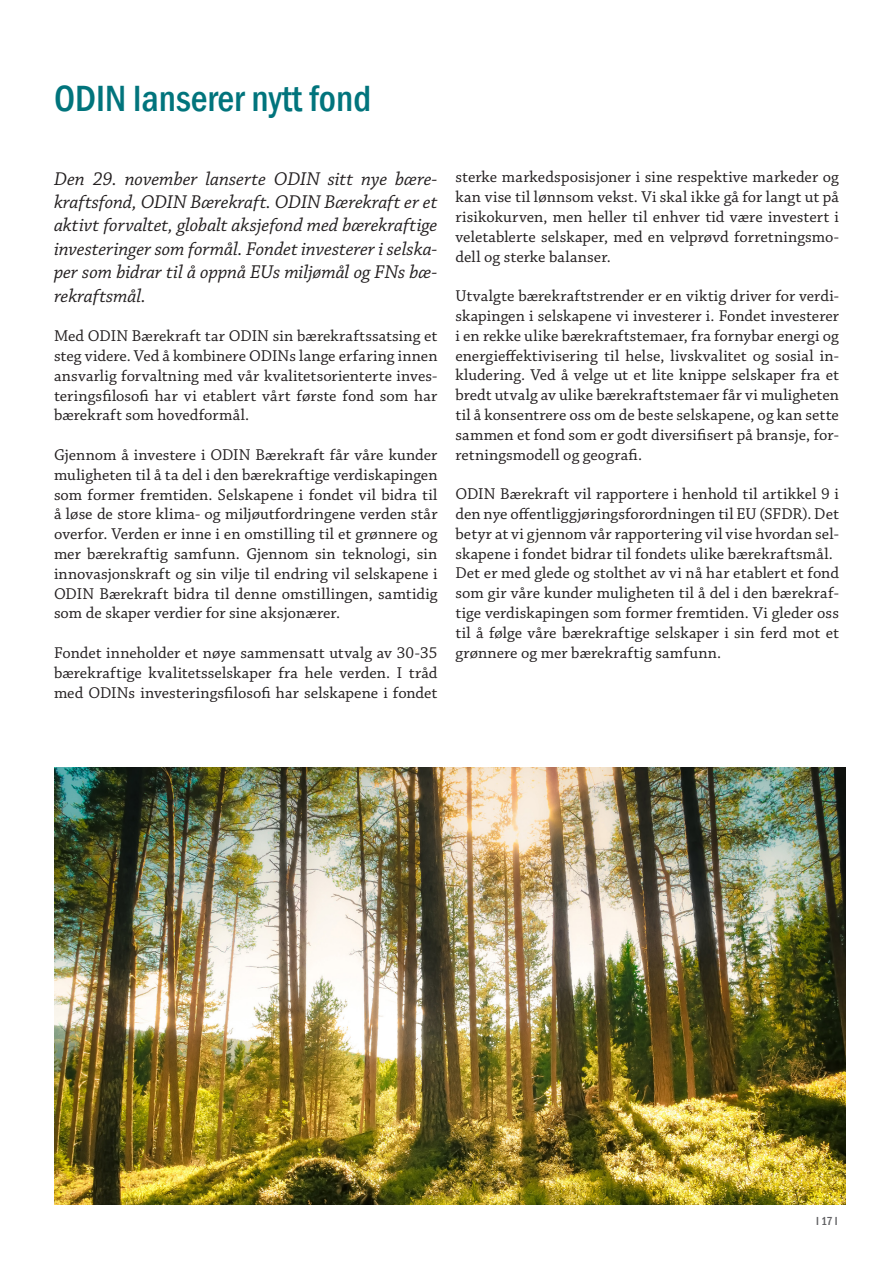
<style>
.page{position:relative;width:893px;height:1263px;background:#fff}
.page>*{position:absolute;margin:0;border:0;box-sizing:border-box;transform-origin:0 0}
.t1{font:500 condensed 37.5px "Franklin Gothic";color:#01747c}
.t2{font:italic 19.5px/23.4px "Chaparral Pro";letter-spacing:-.005em;color:#231f20;text-align:justify}
.t3{font:16.5px/19.8px "Chaparral Pro";letter-spacing:.005em;color:#231f20;text-align:justify}
.t4{font:500 condensed 12px "Franklin Gothic";color:#5f5f62}
</style>
<div class="page">
<img style="left:54px;top:768px;width:791px;height:436px">
<p class="t1" style="left:54px;top:74px;width:319px">ODIN lanserer nytt fond</p>
<p class="t2" style="left:54px;top:167px;width:385px">Den 29. november lanserte ODIN sitt nye bære&shy;kraftsfond, ODIN Bærekraft. ODIN Bærekraft er et aktivt forvaltet, globalt aksjefond med bærekraftige investeringer som formål. Fondet investerer i selska&shy;per som bidrar til å oppnå EUs miljømål og FNs bæ&shy;rekraftsmål.</p>
<p class="t3" style="left:54px;top:327px;width:385px">Med ODIN Bærekraft tar ODIN sin bærekraftssatsing et steg videre. Ved å kombinere ODINs lange erfaring innen ansvarlig forvaltning med vår kvalitetsorienterte inves&shy;teringsfilosofi har vi etablert vårt første fond som har bærekraft som hovedformål.</p>
<p class="t3" style="left:54px;top:445px;width:385px">Gjennom å investere i ODIN Bærekraft får våre kunder muligheten til å ta del i den bærekraftige verdiskapingen som former fremtiden. Selskapene i fondet vil bidra til å løse de store klima- og miljøutfordringene verden står overfor. Verden er inne i en omstilling til et grønnere og mer bærekraftig samfunn. Gjennom sin teknologi, sin innovasjonskraft og sin vilje til endring vil selskapene i ODIN Bærekraft bidra til denne omstillingen, samtidig som de skaper verdier for sine aksjonærer.</p>
<p class="t3" style="left:54px;top:643px;width:385px">Fondet inneholder et nøye sammensatt utvalg av 30-35 bærekraftige kvalitetsselskaper fra hele verden. I tråd med ODINs investeringsfilosofi har selskapene i fondet</p>
<p class="t3" style="left:455px;top:168px;width:385px">sterke markedsposisjoner i sine respektive markeder og kan vise til lønnsom vekst. Vi skal ikke gå for langt ut på risikokurven, men heller til enhver tid være investert i veletablerte selskaper, med en velprøvd forretningsmo&shy;dell og sterke balanser.</p>
<p class="t3" style="left:455px;top:287px;width:385px">Utvalgte bærekraftstrender er en viktig driver for verdi&shy;skapingen i selskapene vi investerer i. Fondet investerer i en rekke ulike bærekraftstemaer, fra fornybar energi og energieffektivisering til helse, livskvalitet og sosial in&shy;kludering. Ved å velge ut et lite knippe selskaper fra et bredt utvalg av ulike bærekraftstemaer får vi muligheten til å konsentrere oss om de beste selskapene, og kan sette sammen et fond som er godt diversifisert på bransje, for&shy;retningsmodell og geografi.</p>
<p class="t3" style="left:455px;top:485px;width:385px">ODIN Bærekraft vil rapportere i henhold til artikkel 9 i den nye offentliggjøringsforordningen til EU (SFDR). Det betyr at vi gjennom vår rapportering vil vise hvordan sel&shy;skapene i fondet bidrar til fondets ulike bærekraftsmål.</p>
<p class="t3" style="left:455px;top:564px;width:385px">Det er med glede og stolthet av vi nå har etablert et fond som gir våre kunder muligheten til å del i den bærekraf&shy;tige verdiskapingen som former fremtiden. Vi gleder oss til å følge våre bærekraftige selskaper i sin ferd mot et grønnere og mer bærekraftig samfunn.</p>
<p class="t4" style="left:816px;top:1212px;width:23px">I 17 I</p>
</div>
